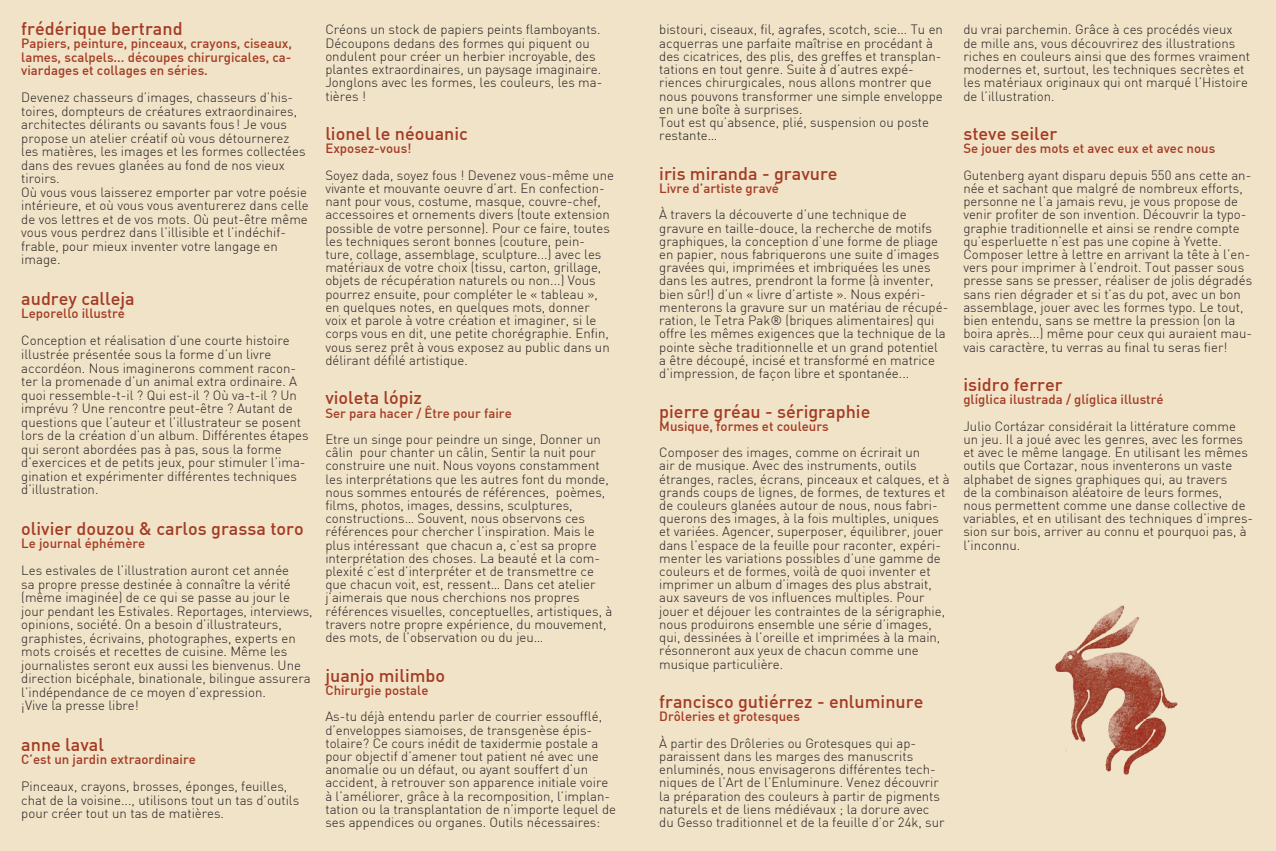
<style>
.page{position:relative;width:1276px;height:851px;background:#fff}
.page>*{position:absolute;margin:0;border:0;box-sizing:border-box;transform-origin:0 0}
.t1{font:500 18px "DIN";color:#a33b24}
.t2{font:300 13.2px/13.2px "DIN";color:#231f20}
.t3{font:500 13.2px/13.5px "DIN";color:#a33b24;text-align:justify}
</style>
<div class="page">
<div style="left:0;top:0;width:1276px;height:850px;background:#f1e3c7"></div>
<img style="left:1055px;top:605px;width:123px;height:170px">
<h1 class="t1" style="left:21px;top:17px;width:163px">frédérique bertrand</h1>
<p class="t3" style="left:21px;top:36px;width:272px">Papiers, peinture, pinceaux, crayons, ciseaux, lames, scalpels... découpes chirurgicales, ca&shy;viardages et collages en séries.</p>
<p class="t2" style="left:21px;top:91px;width:289px">Devenez chasseurs d’images, chasseurs d’his&shy;toires, dompteurs de créatures extraordinaires, architectes délirants ou savants fous ! Je vous propose un atelier créatif où vous détournerez les matières, les images et les formes collectées dans des revues glanées au fond de nos vieux tiroirs.<br>Où vous vous laisserez emporter par votre poésie intérieure, et où vous vous aventurerez dans celle de vos lettres et de vos mots. Où peut-être même vous vous perdrez dans l’illisible et l’indéchif&shy;frable, pour mieux inventer votre langage en image.</p>
<h1 class="t1" style="left:21px;top:287px;width:115px">audrey calleja</h1>
<p class="t3" style="left:21px;top:306px;width:105px">Leporello illustré</p>
<p class="t2" style="left:21px;top:334px;width:289px">Conception et réalisation d’une courte histoire illustrée présentée sous la forme d’un livre accordéon. Nous imaginerons comment racon&shy;ter la promenade d’un animal extra ordinaire. A quoi ressemble-t-il ? Qui est-il ? Où va-t-il ? Un imprévu ? Une rencontre peut-être ? Autant de questions que l’auteur et l’illustrateur se posent lors de la création d’un album. Différentes étapes qui seront abordées pas à pas, sous la forme d’exercices et de petits jeux, pour stimuler l’ima&shy;gination et expérimenter différentes techniques d’illustration.</p>
<h1 class="t1" style="left:21px;top:516px;width:284px">olivier douzou &amp; carlos grassa toro</h1>
<p class="t3" style="left:21px;top:536px;width:126px">Le journal éphémère</p>
<p class="t2" style="left:21px;top:563px;width:293px">Les estivales de l’illustration auront cet année<br>sa propre presse destinée à connaître la vérité (même imaginée) de ce qui se passe au jour le jour pendant les Estivales. Reportages, interviews, opinions, société. On a besoin d’illustrateurs, graphistes, écrivains, photographes, experts en mots croisés et recettes de cuisine. Même les journalistes seront eux aussi les bienvenus. Une direction bicéphale, binationale, bilingue assurera l’indépendance de ce moyen d’expression.<br>¡Vive la presse libre!</p>
<h1 class="t1" style="left:21px;top:732px;width:84px">anne laval</h1>
<p class="t3" style="left:21px;top:752px;width:176px">C’est un jardin extraordinaire</p>
<p class="t2" style="left:21px;top:779px;width:279px">Pinceaux, crayons, brosses, éponges, feuilles, chat de la voisine..., utilisons tout un tas d’outils pour créer tout un tas de matières.</p>
<p class="t2" style="left:325px;top:23px;width:278px">Créons un stock de papiers peints flamboyants.<br>Découpons dedans des formes qui piquent ou ondulent pour créer un herbier incroyable, des plantes extraordinaires, un paysage imaginaire.<br>Jonglons avec les formes, les couleurs, les ma&shy;tières !</p>
<h1 class="t1" style="left:325px;top:122px;width:144px">lionel le néouanic</h1>
<p class="t3" style="left:325px;top:141px;width:88px">Exposez-vous!</p>
<p class="t2" style="left:325px;top:168px;width:290px">Soyez dada, soyez fous ! Devenez vous-même une vivante et mouvante oeuvre d’art. En confection&shy;nant pour vous, costume, masque, couvre-chef, accessoires et ornements divers (toute extension possible de votre personne). Pour ce faire, toutes les techniques seront bonnes (couture, pein&shy;ture, collage, assemblage, sculpture...) avec les matériaux de votre choix (tissu, carton, grillage, objets de récupération naturels ou non...) Vous pourrez ensuite, pour compléter le « tableau », en quelques notes, en quelques mots, donner voix et parole à votre création et imaginer, si le corps vous en dit, une petite chorégraphie. Enfin, vous serez prêt à vous exposez au public dans un délirant défilé artistique.</p>
<h1 class="t1" style="left:325px;top:386px;width:98px">violeta lópiz</h1>
<p class="t3" style="left:325px;top:405px;width:188px">Ser para hacer / Être pour faire</p>
<p class="t2" style="left:325px;top:432px;width:288px">Etre un singe pour peindre un singe, Donner un câlin pour chanter un câlin, Sentir la nuit pour construire une nuit. Nous voyons constamment les interprétations que les autres font du monde, nous sommes entourés de références, poèmes, films, photos, images, dessins, sculptures, constructions… Souvent, nous observons ces références pour chercher l’inspiration. Mais le plus intéressant que chacun a, c’est sa propre interprétation des choses. La beauté et la com&shy;plexité c’est d’interpréter et de transmettre ce que chacun voit, est, ressent… Dans cet atelier j’aimerais que nous cherchions nos propres références visuelles, conceptuelles, artistiques, à travers notre propre expérience, du mouvement, des mots, de l’observation ou du jeu…</p>
<h1 class="t1" style="left:325px;top:663px;width:121px">juanjo milimbo</h1>
<p class="t3" style="left:325px;top:683px;width:105px">Chirurgie postale</p>
<p class="t2" style="left:325px;top:709px;width:292px">As-tu déjà entendu parler de courrier essoufflé, d’enveloppes siamoises, de transgenèse épis&shy;tolaire? Ce cours inédit de taxidermie postale a pour objectif d’amener tout patient né avec une anomalie ou un défaut, ou ayant souffert d’un accident, à retrouver son apparence initiale voire à l’améliorer, grâce à la recomposition, l’implan&shy;tation ou la transplantation de n’importe lequel de ses appendices ou organes. Outils nécessaires:</p>
<p class="t2" style="left:659px;top:23px;width:285px">bistouri, ciseaux, fil, agrafes, scotch, scie... Tu en acquerras une parfaite maîtrise en procédant à des cicatrices, des plis, des greffes et transplan&shy;tations en tout genre. Suite à d’autres expé&shy;riences chirurgicales, nous allons montrer que nous pouvons transformer une simple enveloppe en une boîte à surprises.<br>Tout est qu’absence, plié, suspension ou poste restante…</p>
<h1 class="t1" style="left:659px;top:162px;width:180px">iris miranda - gravure</h1>
<p class="t3" style="left:659px;top:181px;width:121px">Livre d’artiste gravé</p>
<p class="t2" style="left:659px;top:208px;width:290px">À travers la découverte d’une technique de gravure en taille-douce, la recherche de motifs graphiques, la conception d’une forme de pliage en papier, nous fabriquerons une suite d’images gravées qui, imprimées et imbriquées les unes dans les autres, prendront la forme (à inventer, bien sûr!) d’un « livre d’artiste ». Nous expéri&shy;menterons la gravure sur un matériau de récupé&shy;ration, le Tetra Pak® (briques alimentaires) qui offre les mêmes exigences que la technique de la pointe sèche traditionnelle et un grand potentiel<br>a être découpé, incisé et transformé en matrice d’impression, de façon libre et spontanée...</p>
<h1 class="t1" style="left:659px;top:399px;width:213px">pierre gréau - sérigraphie</h1>
<p class="t3" style="left:659px;top:419px;width:171px">Musique, formes et couleurs</p>
<p class="t2" style="left:659px;top:445px;width:292px">Composer des images, comme on écrirait un<br>air de musique. Avec des instruments, outils étranges, racles, écrans, pinceaux et calques, et à grands coups de lignes, de formes, de textures et de couleurs glanées autour de nous, nous fabri&shy;querons des images, à la fois multiples, uniques et variées. Agencer, superposer, équilibrer, jouer dans l’espace de la feuille pour raconter, expéri&shy;menter les variations possibles d’une gamme de couleurs et de formes, voilà de quoi inventer et imprimer un album d’images des plus abstrait, aux saveurs de vos influences multiples. Pour jouer et déjouer les contraintes de la sérigraphie, nous produirons ensemble une série d’images, qui, dessinées à l’oreille et imprimées à la main, résonneront aux yeux de chacun comme une musique particulière.</p>
<h1 class="t1" style="left:659px;top:690px;width:266px">francisco gutiérrez - enluminure</h1>
<p class="t3" style="left:659px;top:709px;width:142px">Drôleries et grotesques</p>
<p class="t2" style="left:659px;top:736px;width:287px">À partir des Drôleries ou Grotesques qui ap&shy;paraissent dans les marges des manuscrits enluminés, nous envisagerons différentes tech&shy;niques de l’Art de l’Enluminure. Venez découvrir la préparation des couleurs à partir de pigments naturels et de liens médiévaux ; la dorure avec du Gesso traditionnel et de la feuille d’or 24k, sur</p>
<p class="t2" style="left:963px;top:23px;width:288px">du vrai parchemin. Grâce à ces procédés vieux<br>de mille ans, vous découvrirez des illustrations riches en couleurs ainsi que des formes vraiment modernes et, surtout, les techniques secrètes et les matériaux originaux qui ont marqué l’Histoire de l’illustration.</p>
<h1 class="t1" style="left:963px;top:122px;width:95px">steve seiler</h1>
<p class="t3" style="left:963px;top:141px;width:253px">Se jouer des mots et avec eux et avec nous</p>
<p class="t2" style="left:963px;top:168px;width:290px">Gutenberg ayant disparu depuis 550 ans cette an&shy;née et sachant que malgré de nombreux efforts, personne ne l’a jamais revu, je vous propose de venir profiter de son invention. Découvrir la typo&shy;graphie traditionnelle et ainsi se rendre compte qu’esperluette n’est pas une copine à Yvette.<br>Composer lettre à lettre en arrivant la tête à l’en&shy;vers pour imprimer à l’endroit. Tout passer sous presse sans se presser, réaliser de jolis dégradés sans rien dégrader et si t’as du pot, avec un bon assemblage, jouer avec les formes typo. Le tout, bien entendu, sans se mettre la pression (on la boira après...) même pour ceux qui auraient mau&shy;vais caractère, tu verras au final tu seras fier!</p>
<h1 class="t1" style="left:963px;top:373px;width:101px">isidro ferrer</h1>
<p class="t3" style="left:963px;top:392px;width:202px">glíglica ilustrada / glíglica illustré</p>
<p class="t2" style="left:963px;top:419px;width:291px">Julio Cortázar considérait la littérature comme un jeu. Il a joué avec les genres, avec les formes et avec le même langage. En utilisant les mêmes outils que Cortazar, nous inventerons un vaste alphabet de signes graphiques qui, au travers<br>de la combinaison aléatoire de leurs formes, nous permettent comme une danse collective de variables, et en utilisant des techniques d’impres&shy;sion sur bois, arriver au connu et pourquoi pas, à l’inconnu.</p>
</div>
